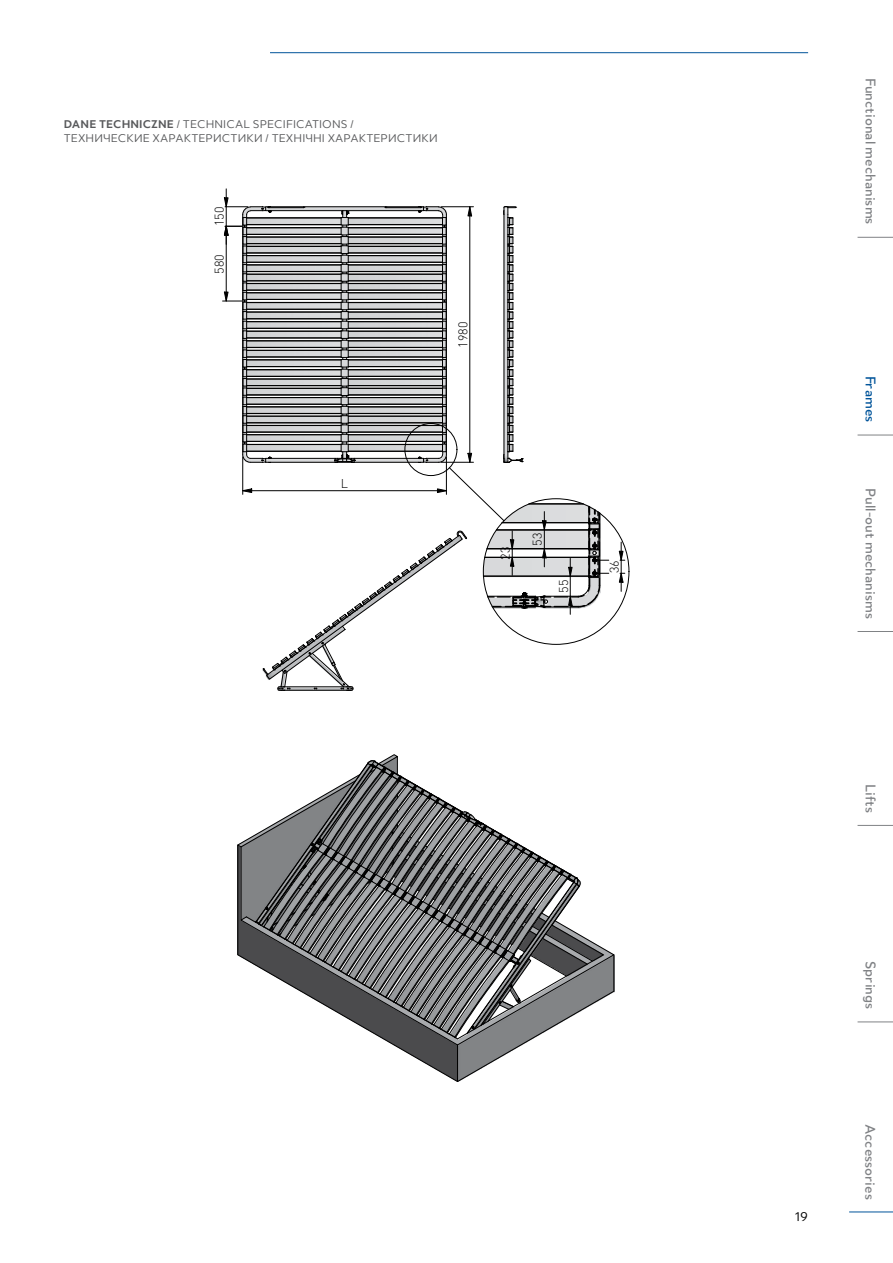
<style>
.page{position:relative;width:893px;height:1263px;background:#fff}
.page>*{position:absolute;margin:0;border:0;box-sizing:border-box;transform-origin:0 0}
.t1{font:500 15px "Merel";color:#808285}
.t2{font:500 15px "Merel";color:#00549a}
.t3{font:13.5px "Merel";color:#000}
.t4{font:300 12.6px "DIN Pro";letter-spacing:-.01em;color:#000}
.t5{font:12px/14.4px "Merel";letter-spacing:.01em;color:#58595b}
.s1{font-weight:700}
</style>
<div class="page">
<hr style="left:857px;top:237px;width:36px;height:1px;background:#808285">
<hr style="left:857px;top:435px;width:36px;height:1px;background:#808285">
<hr style="left:857px;top:631px;width:36px;height:1px;background:#808285">
<hr style="left:857px;top:1021px;width:36px;height:1px;background:#808285">
<hr style="left:857px;top:825px;width:36px;height:1px;background:#808285">
<hr style="left:849px;top:1211px;width:44px;height:1px;background:#00549a">
<svg style="left:237px;top:754px;width:377px;height:328px"></svg>
<hr style="left:270px;top:52px;width:538px;height:1px;background:#00549a">
<svg style="left:223px;top:189px;width:386px;height:502px"></svg>
<svg style="left:618px;top:542px;width:7px;height:49px"></svg>
<p class="t5" style="left:64px;top:116px;width:375px"><span class="s1">DANE TECHNICZNE</span> / TECHNICAL SPECIFICATIONS /<br>ТЕХНИЧЕСКИЕ ХАРАКТЕРИСТИКИ / ТЕХНІЧНІ ХАРАКТЕРИСТИКИ</p>
<p class="t4" style="left:211px;top:226px;width:21px;rotate:-90deg">150</p>
<p class="t4" style="left:211px;top:274px;width:21px;rotate:-90deg">580</p>
<p class="t4" style="left:454px;top:348px;width:28px;rotate:-90deg">1980</p>
<p class="t4" style="left:341px;top:475px;width:9px">L</p>
<p class="t4" style="left:497px;top:560px;width:14px;rotate:-90deg">23</p>
<p class="t4" style="left:529px;top:546px;width:14px;rotate:-90deg">53</p>
<p class="t4" style="left:555px;top:593px;width:14px;rotate:-90deg">55</p>
<p class="t4" style="left:606px;top:573px;width:14px;rotate:-90deg">36</p>
<p class="t1" style="left:882px;top:78px;width:148px;rotate:90deg">Functional mechanisms</p>
<p class="t2" style="left:882px;top:375px;width:48px;rotate:90deg">Frames</p>
<p class="t1" style="left:882px;top:488px;width:132px;rotate:90deg">Pull-out mechanisms</p>
<p class="t1" style="left:882px;top:784px;width:30px;rotate:90deg">Lifts</p>
<p class="t3" style="left:795px;top:1206px;width:14px">19</p>
<p class="t1" style="left:882px;top:961px;width:50px;rotate:90deg">Springs</p>
<p class="t1" style="left:882px;top:1124px;width:77px;rotate:90deg">Accessories</p>
</div>
